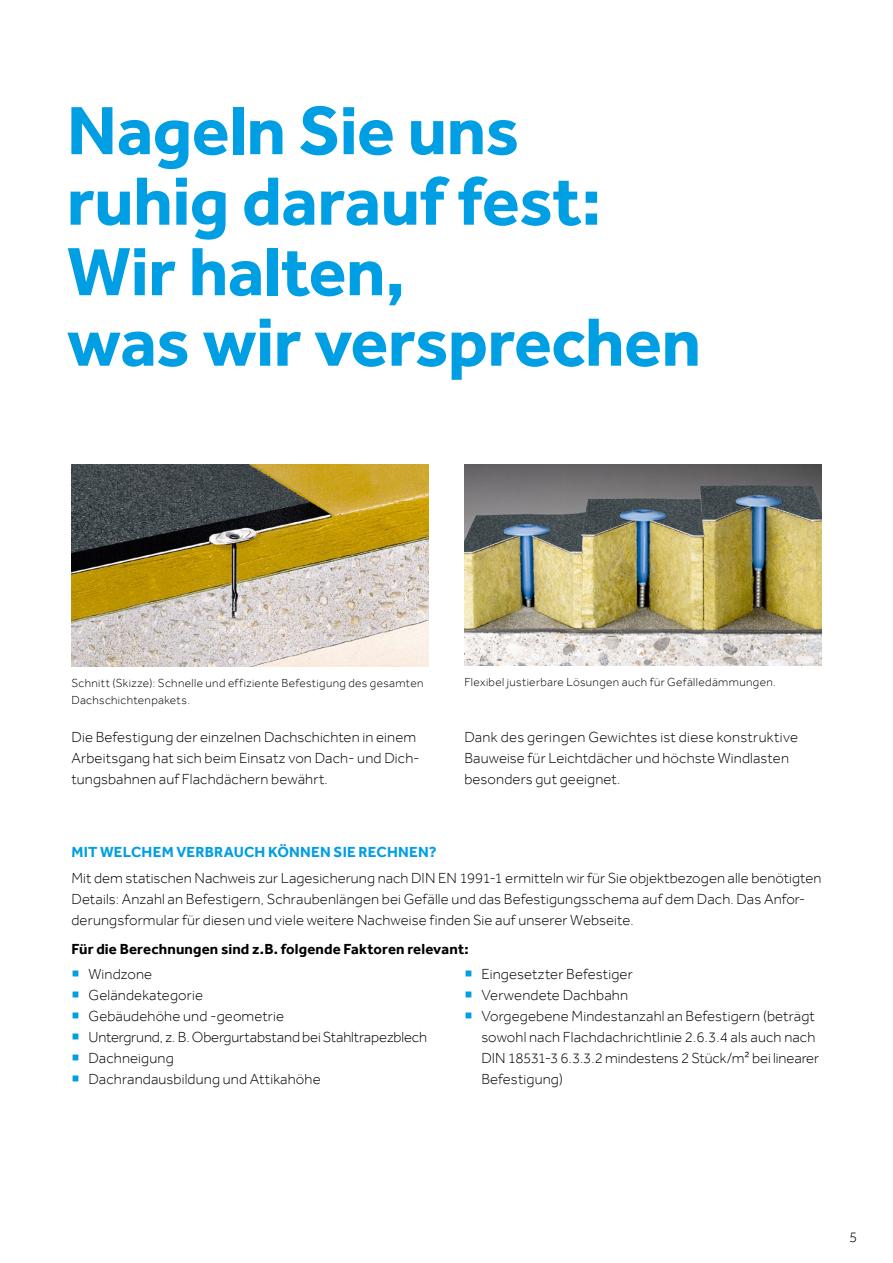
<style>
.page{position:relative;width:893px;height:1263px;background:#fff}
.page>*{position:absolute;margin:0;border:0;box-sizing:border-box;transform-origin:0 0}
.t1{font:700 70.5px/70.5px "Effra";letter-spacing:-.01em;color:#009ee3}
.t2{font:300 15px/21px "Effra";letter-spacing:.005em;color:#000}
.t3{font:700 15px "Effra";letter-spacing:.01em;color:#000}
.t4{font:700 15px "Effra";letter-spacing:.015em;color:#009ee3}
.t5{font:300 12px/17.2px "Effra";letter-spacing:.03em;color:#000}
.s1{color:#009ee3}
</style>
<div class="page">
<img style="left:71px;top:464px;width:358px;height:202px">
<img style="left:464px;top:464px;width:357px;height:201px">
<h1 class="t1" style="left:67px;top:95px;width:636px">Nageln Sie uns<br>ruhig darauf fest:<br>Wir halten,<br>was wir versprechen</h1>
<p class="t5" style="left:71px;top:674px;width:354px">Schnitt (Skizze): Schnelle und effiziente Befestigung des gesamten<br>Dachschichtenpakets.</p>
<p class="t5" style="left:464px;top:673px;width:313px">Flexibel justierbare Lösungen auch für Gefälledämmungen.</p>
<p class="t2" style="left:71px;top:726px;width:350px">Die Befestigung der einzelnen Dachschichten in einem<br>Arbeitsgang hat sich beim Einsatz von Dach- und Dich&shy;tungsbahnen auf Flachdächern bewährt.</p>
<p class="t2" style="left:464px;top:726px;width:335px">Dank des geringen Gewichtes ist diese konstruktive<br>Bauweise für Leichtdächer und höchste Windlasten besonders gut geeignet.</p>
<p class="t4" style="left:71px;top:843px;width:367px">MIT WELCHEM VERBRAUCH KÖNNEN SIE RECHNEN?</p>
<p class="t2" style="left:71px;top:867px;width:752px">Mit dem statischen Nachweis zur Lagesicherung nach DIN EN 1991-1 ermitteln wir für Sie objektbezogen alle benötigten<br>Details: Anzahl an Befestigern, Schraubenlängen bei Gefälle und das Befestigungsschema auf dem Dach. Das Anfor&shy;derungsformular für diesen und viele weitere Nachweise finden Sie auf unserer Webseite.</p>
<p class="t3" style="left:71px;top:940px;width:399px">Für die Berechnungen sind z.B. folgende Faktoren relevant:</p>
<p class="t2" style="left:71px;top:963px;width:82px"><span class="s1">○</span> Windzone</p>
<p class="t2" style="left:71px;top:984px;width:133px"><span class="s1">○</span> Geländekategorie</p>
<p class="t2" style="left:71px;top:1005px;width:214px"><span class="s1">○</span> Gebäudehöhe und -geometrie</p>
<p class="t2" style="left:71px;top:1026px;width:357px"><span class="s1">○</span> Untergrund, z. B. Obergurtabstand bei Stahltrapezblech</p>
<p class="t2" style="left:71px;top:1047px;width:104px"><span class="s1">○</span> Dachneigung</p>
<p class="t2" style="left:71px;top:1068px;width:251px"><span class="s1">○</span> Dachrandausbildung und Attikahöhe</p>
<p class="t2" style="left:464px;top:963px;width:170px"><span class="s1">○</span> Eingesetzter Befestiger</p>
<p class="t2" style="left:464px;top:984px;width:165px"><span class="s1">○</span> Verwendete Dachbahn</p>
<p class="t2" style="left:481px;top:1005px;width:339px;text-indent:-17px"><span class="s1">○</span> Vorgegebene Mindestanzahl an Befestigern (beträgt sowohl nach Flachdachrichtlinie 2.6.3.4 als auch nach DIN 18531-3 6.3.3.2 mindestens 2 Stück/m² bei linearer Befestigung)</p>
<p class="t2" style="left:849px;top:1226px;width:10px">5</p>
</div>
